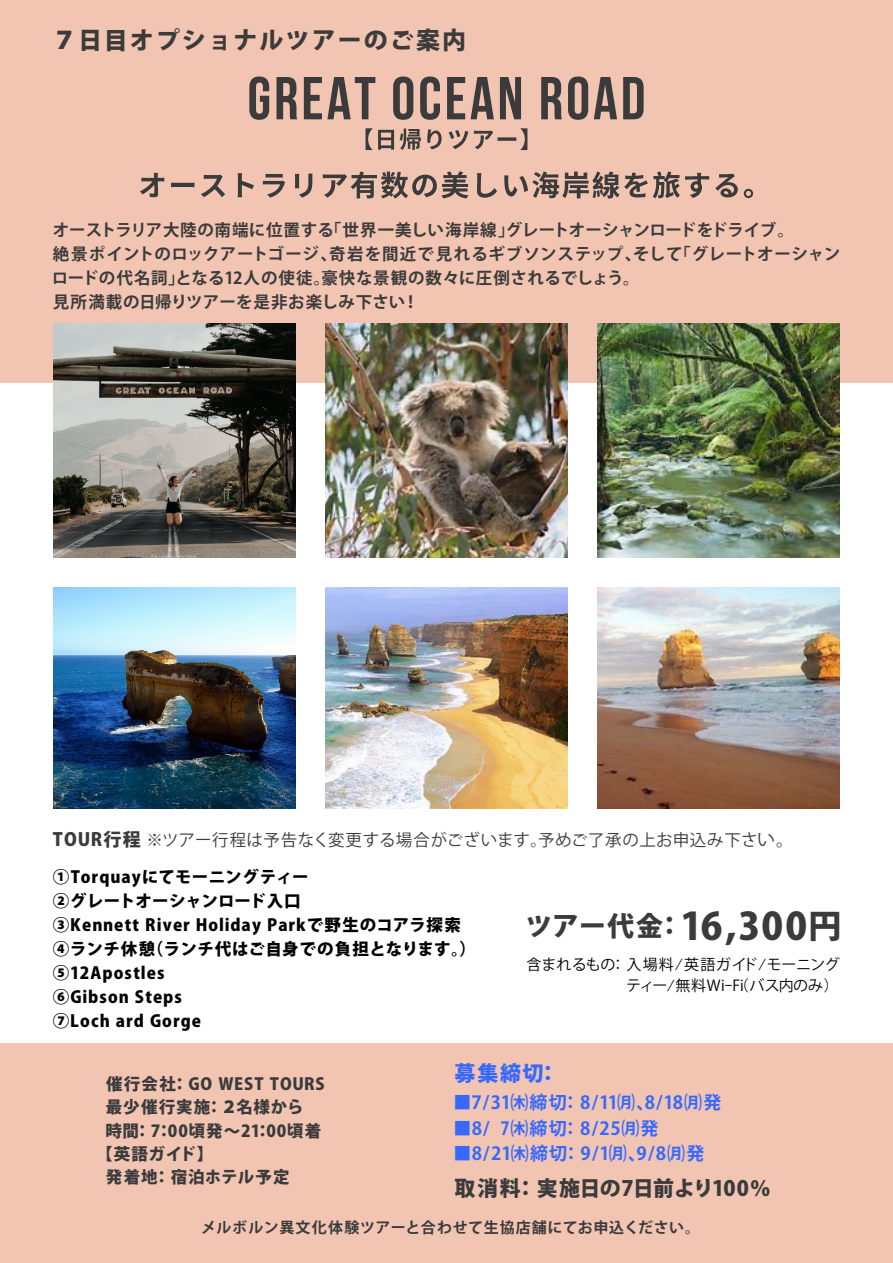
<style>
.page{position:relative;width:893px;height:1263px;background:#f2c4b2}
.page>*{position:absolute;margin:0;border:0;box-sizing:border-box;transform-origin:0 0}
.t1{font:800 37.5px "Koz Go Pr 6 N";color:#3b3b3b}
.t2{font:800 24px "Koz Go Pr 6 N";letter-spacing:.085em;color:#3b3b3b}
.t3{font:800 21px "Koz Go Pr 6 N";letter-spacing:-.025em;color:#3b3b3b}
.t4{font:800 21px "Koz Go Pr 6 N";color:#3769ff}
.t5{font:700 18px "Koz Go Pr 6 N";letter-spacing:.015em;color:#3769ff}
.t6{font:700 16.5px/24px "Koz Go Pr 6 N";letter-spacing:.025em;color:#3b3b3b}
.t7{font:800 16.5px/24px "Koz Go Pr 6 N";letter-spacing:.055em;color:#000}
.t8{font:800 16.5px "Koz Go Pr 6 N";letter-spacing:.055em;color:#3b3b3b}
.t9{font:16.5px "Koz Go Pr 6 N";letter-spacing:.025em;color:#3b3b3b}
.t10{font:15px/21px "Koz Go Pr 6 N";letter-spacing:-.005em;color:#000;text-align:right}
.t11{font:700 15px "Koz Go Pr 6 N";letter-spacing:.04em;color:#3b3b3b}
.s1{font-weight:800;font-size:18px}
.s2{font-size:18px}
.s3{font-size:27px}
.s4{font-size:25.5px}
.s5{font-size:33px}
</style>
<div class="page">
<div style="left:0;top:383px;width:893px;height:659px;background:#fff"></div>
<svg style="left:140px;top:171px;width:613px;height:28px"></svg>
<svg style="left:249px;top:77px;width:395px;height:43px"></svg>
<svg style="left:365px;top:128px;width:162px;height:22px"></svg>
<img style="left:597px;top:324px;width:243px;height:233px">
<img style="left:325px;top:324px;width:243px;height:233px">
<img style="left:53px;top:324px;width:243px;height:233px">
<img style="left:597px;top:587px;width:243px;height:221px">
<img style="left:325px;top:587px;width:243px;height:221px">
<img style="left:53px;top:587px;width:243px;height:221px">
<h2 class="t2" style="left:53px;top:26px;width:415px">７日目オプショナルツアーのご案内</h2>
<p class="t6" style="left:52px;top:218px;width:790px">オーストラリア大陸の南端に位置する「世界一美しい海岸線」グレートオーシャンロードをドライブ。<br>絶景ポイントのロックアートゴージ、奇岩を間近で見れるギブソンステップ、そして「グレートオーシャンロードの代名詞」となる12人の使徒。豪快な景観の数々に圧倒されるでしょう。<br>見所満載の日帰りツアーを是非お楽しみ下さい！</p>
<p class="t9" style="left:53px;top:830px;width:743px"><span class="s1">TOUR行程</span> ※ツアー行程は予告なく変更する場合がございます。予めご了承の上お申込み下さ<span class="s2">い。</span></p>
<p class="t7" style="left:53px;top:865px;width:425px">①Torquayにてモーニングティー<br>②グレートオーシャンロード入口<br>③Kennett River Holiday Parkで野生のコアラ探索<br>④ランチ休憩（ランチ代はご自身での負担となります。）<br>⑤12Apostles<br>⑥Gibson Steps<br>⑦Loch ard Gorge</p>
<h1 class="t1" style="left:525px;top:905px;width:317px"><span class="s3">ツアー代金</span><span class="s4">：</span>16,300<span class="s5">円</span></h1>
<p class="t10" style="left:526px;top:955px;width:315px">含まれるもの：入場料⁄英語ガイド⁄モーニングティー⁄無料Wi-Fi（バス内のみ）</p>
<p class="t8" style="left:106px;top:1074px;width:220px">催行会社： GO WEST TOURS</p>
<p class="t8" style="left:106px;top:1098px;width:199px">最少催行実施：２名様から</p>
<p class="t8" style="left:105px;top:1121px;width:217px">時間： 7：00頃発～21：00頃着</p>
<p class="t8" style="left:96px;top:1144px;width:119px">【英語ガイド】</p>
<p class="t8" style="left:106px;top:1168px;width:185px">発着地：宿泊ホテル予定</p>
<p class="t4" style="left:455px;top:1062px;width:105px">募集締切：</p>
<p class="t5" style="left:454px;top:1092px;width:269px">■7/31㈭締切： 8/11㈪、8/18㈪発</p>
<p class="t5" style="left:454px;top:1118px;width:206px">■8/ 7㈭締切： 8/25㈪発</p>
<p class="t5" style="left:454px;top:1143px;width:252px">■8/21㈭締切： 9/1㈪、9/8㈪発</p>
<p class="t3" style="left:454px;top:1176px;width:318px">取消料：実施日の7日前より100％</p>
<p class="t11" style="left:201px;top:1219px;width:500px">メルボルン異文化体験ツアーと合わせて生協店舗にてお申込ください。</p>
</div>
